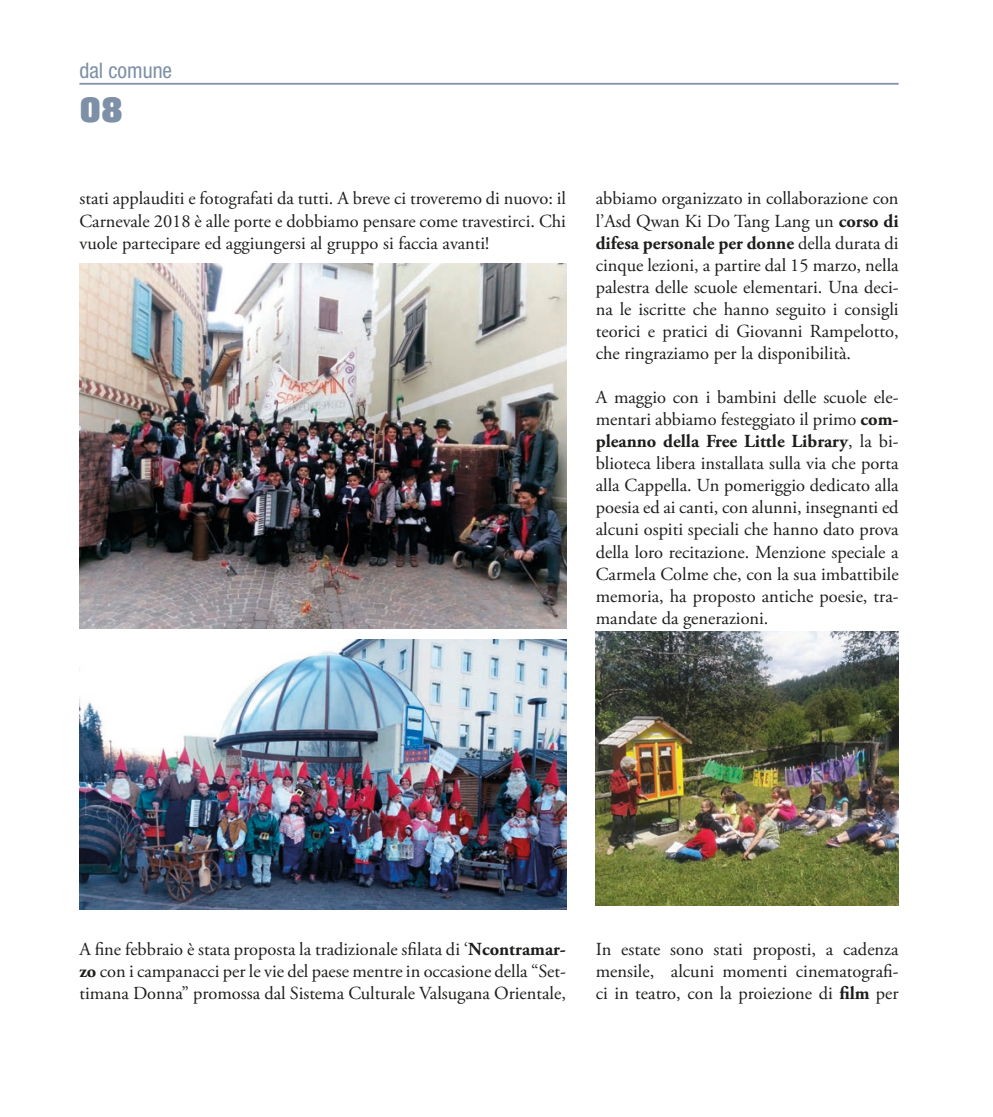
<style>
.page{position:relative;width:993px;height:1117px;background:#fff}
.page>*{position:absolute;margin:0;border:0;box-sizing:border-box;transform-origin:0 0}
.t1{font:37.27px "Aachen Bold Plain";color:#7d90a7}
.t2{font:condensed 21.53px "Helvetica Neue LT Std";color:#7d90a7}
.TESTO_BASE{font:18.38px/22.1px "Adobe Garamond Pro";color:#1d1d1b;text-align:justify}
.s1{font-weight:700}
</style>
<div class="page">
<hr style="left:79px;top:83px;width:819px;height:2px;background:#7d90a7">
<img style="left:79px;top:263px;width:487px;height:365px">
<img style="left:79px;top:639px;width:487px;height:270px">
<img style="left:595px;top:631px;width:303px;height:274px">
<p class="t2" style="left:79px;top:58px;width:94px">dal comune</p>
<p class="t1" style="left:79px;top:89px;width:45px">08</p>
<p class="TESTO_BASE" style="left:79px;top:188px;width:488px">stati applauditi e fotografati da tutti. A breve ci troveremo di nuovo: il Carnevale 2018 è alle porte e dobbiamo pensare come travestirci. Chi vuole partecipare ed aggiungersi al gruppo si faccia avanti!</p>
<p class="TESTO_BASE" style="left:595px;top:188px;width:304px">abbiamo organizzato in collaborazione con l’Asd Qwan Ki Do Tang Lang un <span class="s1">corso di difesa personale per donne</span> della durata di cinque lezioni, a partire dal 15 marzo, nella palestra delle scuole elementari. Una deci&shy;na le iscritte che hanno seguito i consigli teorici e pratici di Giovanni Rampelotto, che ringraziamo per la disponibilità.</p>
<p class="TESTO_BASE" style="left:595px;top:387px;width:304px">A maggio con i bambini delle scuole ele&shy;mentari abbiamo festeggiato il primo <span class="s1">com&shy;pleanno della Free Little Library</span>, la bi&shy;blioteca libera installata sulla via che porta alla Cappella. Un pomeriggio dedicato alla poesia ed ai canti, con alunni, insegnanti ed alcuni ospiti speciali che hanno dato prova della loro recitazione. Menzione speciale a Carmela Colme che, con la sua imbattibile memoria, ha proposto antiche poesie, tra&shy;mandate da generazioni.</p>
<p class="TESTO_BASE" style="left:79px;top:938px;width:488px">A fine febbraio è stata proposta la tradizionale sfilata di ‘<span class="s1">Ncontramar&shy;zo</span> con i campanacci per le vie del paese mentre in occasione della “Set&shy;timana Donna” promossa dal Sistema Culturale Valsugana Orientale,</p>
<p class="TESTO_BASE" style="left:595px;top:938px;width:304px">In estate sono stati proposti, a cadenza mensile, alcuni momenti cinematografi&shy;ci in teatro, con la proiezione di <span class="s1">film</span> per</p>
</div>
